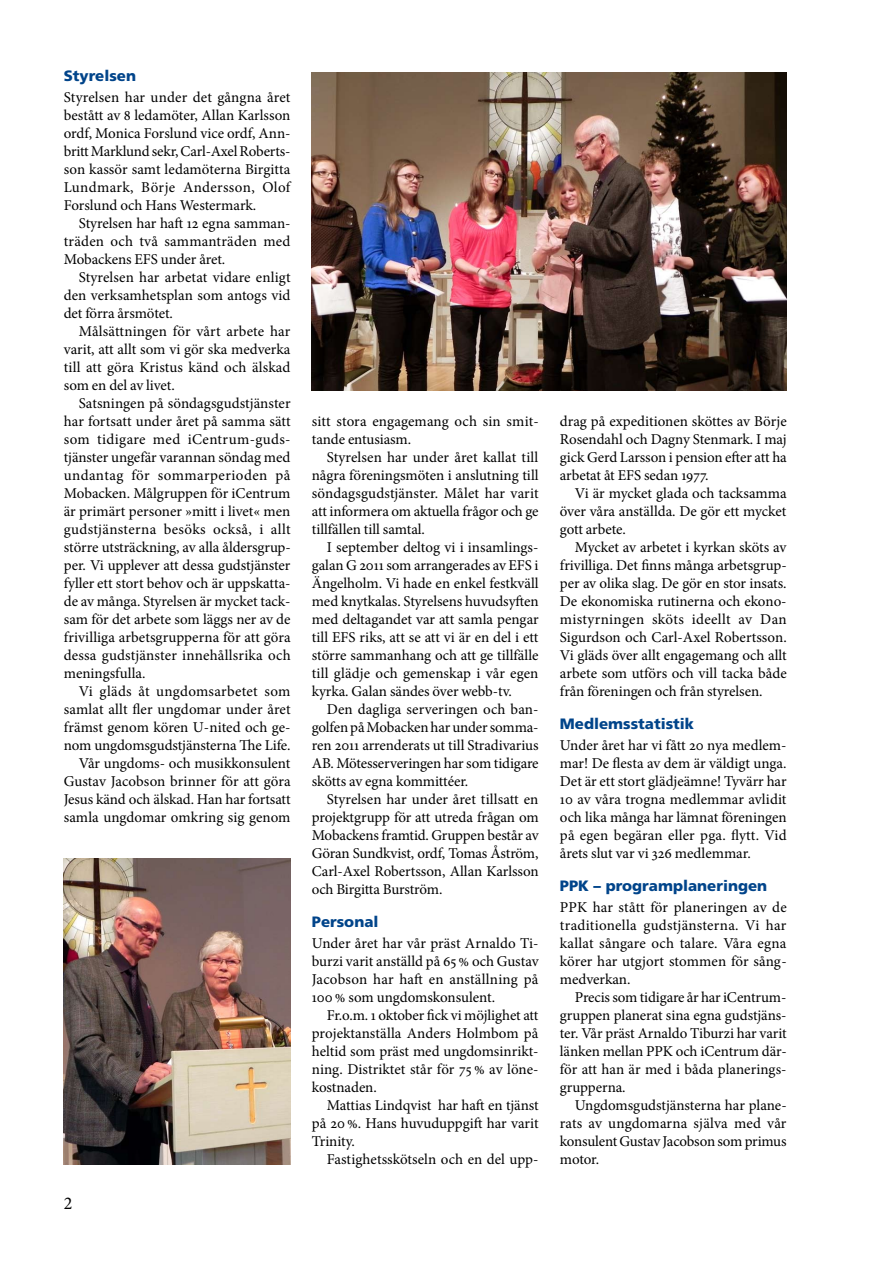
<style>
.page{position:relative;width:893px;height:1263px;background:#fff}
.page>*{position:absolute;margin:0;border:0;box-sizing:border-box;transform-origin:0 0}
.t1{font:18px "Minion Pro";color:#000}
.t2{font:15px/18px "Minion Pro";color:#000;text-align:justify}
.t3{font:900 15px "Frutiger LT Std";color:#00448a}
</style>
<div class="page">
<img style="left:64px;top:858px;width:227px;height:306px">
<img style="left:312px;top:72px;width:475px;height:318px">
<p class="t3" style="left:64px;top:67px;width:74px">Styrelsen</p>
<p class="t2" style="left:64px;top:89px;width:228px">Styrelsen har under det gångna året bestått av 8 ledamöter, Allan Karlsson ordf, Monica Forslund vice ordf, Ann&shy;britt Marklund sekr, Carl-Axel Roberts&shy;son kassör samt ledamöterna Birgitta Lundmark, Börje Andersson, Olof Forslund och Hans Westermark.</p>
<p class="t2" style="left:64px;top:215px;width:228px;text-indent:15px">Styrelsen har haft 12 egna samman&shy;träden och två sammanträden med Mobackens EFS under året.</p>
<p class="t2" style="left:64px;top:269px;width:228px;text-indent:15px">Styrelsen har arbetat vidare enligt den verksamhetsplan som antogs vid det förra årsmötet.</p>
<p class="t2" style="left:64px;top:323px;width:228px;text-indent:15px">Målsättningen för vårt arbete har varit, att allt som vi gör ska medverka till att göra Kristus känd och älskad som en del av livet.</p>
<p class="t2" style="left:64px;top:395px;width:228px;text-indent:15px">Satsningen på söndagsgudstjänster har fortsatt under året på samma sätt som tidigare med iCentrum-guds&shy;tjänster ungefär varannan söndag med undantag för sommarperioden på Mobacken. Målgruppen för iCentrum är primärt personer »mitt i livet« men gudstjänsterna besöks också, i allt större utsträckning, av alla åldersgrup&shy;per. Vi upplever att dessa gudstjänster fyller ett stort behov och är uppskatta&shy;de av många. Styrelsen är mycket tack&shy;sam för det arbete som läggs ner av de frivilliga arbetsgrupperna för att göra dessa gudstjänster innehållsrika och meningsfulla.</p>
<p class="t2" style="left:64px;top:683px;width:228px;text-align:right">Vi gläds åt ungdomsarbetet som samlat allt fler ungdomar under året främst genom kören U-nited och ge&shy;nom ungdomsgudstjänsterna The Life.<br>Vår ungdoms- och musikkonsulent Gustav Jacobson brinner för att göra Jesus känd och älskad. Han har fortsatt samla ungdomar omkring sig genom</p>
<p class="t1" style="left:64px;top:1191px;width:10px">2</p>
<p class="t2" style="left:312px;top:413px;width:227px">sitt stora engagemang och sin smit&shy;tande entusiasm.</p>
<p class="t2" style="left:312px;top:449px;width:228px;text-indent:15px">Styrelsen har under året kallat till några föreningsmöten i anslutning till söndagsgudstjänster. Målet har varit att informera om aktuella frågor och ge tillfällen till samtal.</p>
<p class="t2" style="left:312px;top:539px;width:228px;text-indent:15px">I september deltog vi i insamlings&shy;galan G 2011 som arrangerades av EFS i Ängelholm. Vi hade en enkel festkväll med knytkalas. Styrelsens huvudsyften med deltagandet var att samla pengar till EFS riks, att se att vi är en del i ett större sammanhang och att ge tillfälle till glädje och gemenskap i vår egen kyrka. Galan sändes över webb-tv.</p>
<p class="t2" style="left:312px;top:701px;width:228px;text-indent:15px">Den dagliga serveringen och ban&shy;golfen på Mobacken har under somma&shy;ren 2011 arrenderats ut till Stradivarius AB. Mötesserveringen har som tidigare skötts av egna kommittéer.</p>
<p class="t2" style="left:312px;top:791px;width:228px;text-indent:15px">Styrelsen har under året tillsatt en projektgrupp för att utreda frågan om Mobackens framtid. Gruppen består av Göran Sundkvist, ordf, Tomas Åström, Carl-Axel Robertsson, Allan Karlsson och Birgitta Burström.</p>
<p class="t3" style="left:312px;top:913px;width:68px">Personal</p>
<p class="t2" style="left:312px;top:935px;width:228px">Under året har vår präst Arnaldo Ti&shy;burzi varit anställd på 65% och Gustav Jacobson har haft en anställning på 100% som ungdomskonsulent.</p>
<p class="t2" style="left:312px;top:1007px;width:228px;text-indent:15px">Fr.o.m. 1 oktober fick vi möjlighet att projektanställa Anders Holmbom på heltid som präst med ungdomsinrikt&shy;ning. Distriktet står för 75 % av löne&shy;kostnaden.</p>
<p class="t2" style="left:312px;top:1097px;width:228px;text-indent:15px">Mattias Lindqvist har haft en tjänst på 20%. Hans huvuduppgift har varit Trinity.</p>
<p class="t2" style="left:327px;top:1151px;width:213px">Fastighetsskötseln och en del upp-</p>
<p class="t2" style="left:560px;top:413px;width:228px">drag på expeditionen sköttes av Börje Rosendahl och Dagny Stenmark. I maj gick Gerd Larsson i pension efter att ha arbetat åt EFS sedan 1977.</p>
<p class="t2" style="left:560px;top:485px;width:228px;text-indent:15px">Vi är mycket glada och tacksamma över våra anställda. De gör ett mycket gott arbete.</p>
<p class="t2" style="left:560px;top:539px;width:228px;text-align:left;text-indent:15px">Mycket av arbetet i kyrkan sköts av frivilliga. Det finns många arbetsgrup&shy;per av olika slag. De gör en stor insats.<br>De ekonomiska rutinerna och ekono&shy;mistyrningen sköts ideellt av Dan Sigurdson och Carl-Axel Robertsson.<br>Vi gläds över allt engagemang och allt arbete som utförs och vill tacka både från föreningen och från styrelsen.</p>
<p class="t3" style="left:560px;top:715px;width:136px">Medlemsstatistik</p>
<p class="t2" style="left:560px;top:737px;width:228px">Under året har vi fått 20 nya medlem&shy;mar! De flesta av dem är väldigt unga.<br>Det är ett stort glädjeämne! Tyvärr har 10 av våra trogna medlemmar avlidit och lika många har lämnat föreningen på egen begäran eller pga. flytt. Vid årets slut var vi 326 medlemmar.</p>
<p class="t3" style="left:560px;top:877px;width:209px">PPK – programplaneringen</p>
<p class="t2" style="left:560px;top:899px;width:228px">PPK har stått för planeringen av de traditionella gudstjänsterna. Vi har kallat sångare och talare. Våra egna körer har utgjort stommen för sång&shy;medverkan.</p>
<p class="t2" style="left:560px;top:989px;width:228px;text-indent:15px">Precis som tidigare år har iCentrum&shy;gruppen planerat sina egna gudstjäns&shy;ter. Vår präst Arnaldo Tiburzi har varit länken mellan PPK och iCentrum där&shy;för att han är med i båda planerings&shy;grupperna.</p>
<p class="t2" style="left:560px;top:1097px;width:228px;text-indent:15px">Ungdomsgudstjänsterna har plane&shy;rats av ungdomarna själva med vår konsulent Gustav Jacobson som primus motor.</p>
</div>
